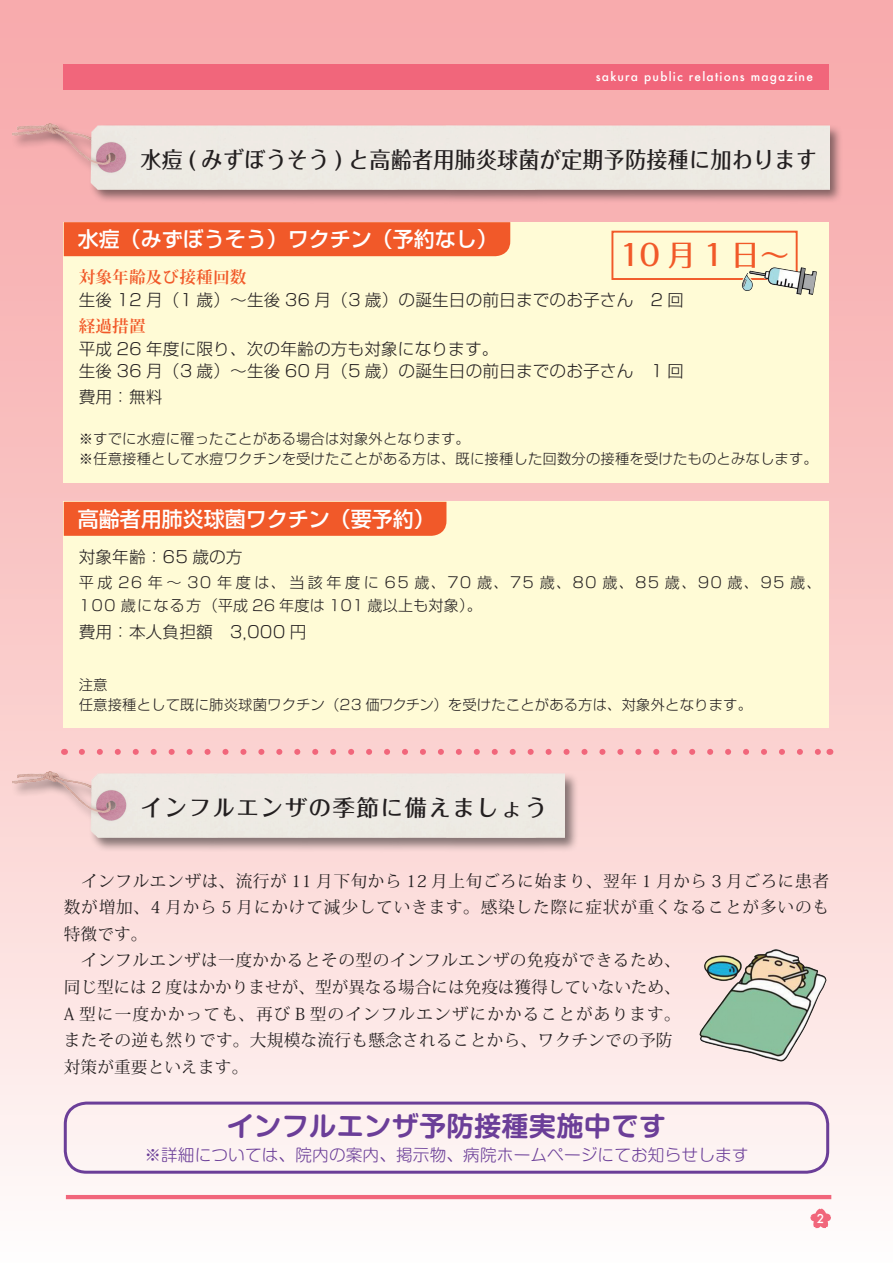
<style>
.page{position:relative;width:893px;height:1263px;background:#fff}
.page>*{position:absolute;margin:0;border:0;box-sizing:border-box;transform-origin:0 0}
.t1{font:29.25px "Folk Pro Medium 90 pv RKSJ H";letter-spacing:.25em;color:#f15929}
.t2{font:700 27px "Shin M Go Pro De";color:#6b3e98}
.t3{font:500 22.5px "Folk Pro";color:#231f20;scale:.93 1}
.t4{font:500 22.5px "Folk Pro";color:#231f20}
.t5{font:500 21px "Shin Go Pro";color:#fff}
.t6{font:16.5px/26.5px "Koz Min Pro";color:#231f20;text-align:right}
.t7{font:300 16.5px/20.9px "Shin Go Pro";color:#231f20}
.t8{font:300 16.5px "Shin M Go Pro";color:#6b3e98}
.t9{font:700 16.5px "Koz Min Pro";color:#f15929}
.t10{font:300 15px/25.5px "Shin Go Pro";color:#231f20}
.t11{font:300 14.25px/17.1px "Shin Go Pro";color:#231f20}
.t12{font:500 12px "Futura";letter-spacing:.1em;color:#fff}
</style>
<div class="page">
<div style="left:0;top:0;width:893px;height:1263px;background:linear-gradient(to bottom,#f8a4a5,#fcf6f4)"></div>
<div style="left:64px;top:64px;width:765px;height:25px;background:#f1667b"></div>
<hr style="left:66px;top:1195px;width:765px;height:4px;background:#f1667b">
<div style="left:11px;top:122px;width:832px;height:82px;background:#231f20;opacity:.55"></div>
<img style="left:13px;top:123px;width:816px;height:66px">
<div style="left:64px;top:1101px;width:765px;height:73px;border:3px solid #6b3e98;border-radius:21px"></div>
<img style="left:722px;top:949px;width:53px;height:51px">
<div style="left:11px;top:770px;width:568px;height:82px;background:#231f20;opacity:.55"></div>
<img style="left:13px;top:772px;width:551px;height:66px">
<div style="left:64px;top:222px;width:765px;height:260px;background:#fffbd6"></div>
<div style="left:64px;top:222px;width:446px;height:34px;background:#f15929"></div>
<div style="left:64px;top:502px;width:765px;height:226px;background:#fffbd6"></div>
<div style="left:64px;top:502px;width:382px;height:34px;background:#f15929"></div>
<svg style="left:82px;top:749px;width:738px;height:6px;background:#f8b6ba"></svg>
<div style="left:611px;top:231px;width:187px;height:49px;border:2px solid #f15929"></div>
<svg style="left:740px;top:261px;width:77px;height:34px"></svg>
<img style="left:749px;top:267px;width:52px;height:15px">
<svg style="left:810px;top:1208px;width:21px;height:20px"></svg>
<p class="t12" style="left:596px;top:68px;width:219px">sakura public relations magazine</p>
<h3 class="t3" style="left:141px;top:135px;width:729px;rotate:1deg">水痘 ( みずぼうそう ) と高齢者用肺炎球菌が定期予防接種に加わります</h3>
<p class="t5" style="left:78px;top:222px;width:421px">水痘（みずぼうそう）ワクチン（予約なし）</p>
<h1 class="t1" style="left:620px;top:230px;width:171px">10月1日～</h1>
<p class="t9" style="left:79px;top:264px;width:169px;rotate:1deg">対象年齢及び接種回数</p>
<p class="t7" style="left:79px;top:282px;width:606px;rotate:1deg">生後 12 月（1 歳）～生後 36 月（3 歳）の誕生日の前日までのお子さん 2 回</p>
<p class="t9" style="left:79px;top:314px;width:68px;rotate:1deg">経過措置</p>
<p class="t7" style="left:79px;top:332px;width:607px;rotate:1deg">平成 26 年度に限り、次の年齢の方も対象になります。<br>生後 36 月（3 歳）～生後 60 月（5 歳）の誕生日の前日までのお子さん 1 回</p>
<p class="t7" style="left:79px;top:384px;width:85px;rotate:1deg">費用：無料</p>
<p class="t11" style="left:79px;top:425px;width:741px;rotate:1deg">※すでに水痘に罹ったことがある場合は対象外となります。<br>※任意接種として水痘ワクチンを受けたことがある方は、既に接種した回数分の接種を受けたものとみなします。</p>
<p class="t5" style="left:78px;top:501px;width:359px">高齢者用肺炎球菌ワクチン（要予約）</p>
<p class="t7" style="left:79px;top:543px;width:165px;rotate:1deg">対象年齢：65 歳の方</p>
<p class="t10" style="left:79px;top:561px;width:744px;rotate:1deg">平成 26 年～ 30 年度は、当該年度に 65 歳、70 歳、75 歳、80 歳、85 歳、90 歳、95 歳、<br>100 歳になる方（平成 26 年度は 101 歳以上も対象）。</p>
<p class="t7" style="left:79px;top:618px;width:229px;rotate:1deg">費用：本人負担額 3,000 円</p>
<p class="t11" style="left:79px;top:675px;width:675px;line-height:14.5px;rotate:1deg">注意<br>任意接種として既に肺炎球菌ワクチン（23 価ワクチン）を受けたことがある方は、対象外となります。</p>
<h3 class="t4" style="left:141px;top:785px;width:408px;rotate:1deg">インフルエンザの季節に備えましょう</h3>
<p class="t6" style="left:65px;top:860px;width:766px;rotate:1deg">インフルエンザは、流行が 11 月下旬から 12 月上旬ごろに始まり、翌年 1 月から 3 月ごろに患者数が増加、4 月から 5 月にかけて減少していきます。感染した際に症状が重くなることが多いのも</p>
<p class="t6" style="left:82px;top:922px;width:601px;line-height:21.8px;text-align:left;text-indent:-18px;rotate:1deg">特徴です。<br>インフルエンザは一度かかるとその型のインフルエンザの免疫ができるため、</p>
<p class="t6" style="left:64px;top:968px;width:619px;text-align:justify;rotate:1deg">同じ型には 2 度はかかりませが、型が異なる場合には免疫は獲得していないため、A 型に一度かかっても、再び B 型のインフルエンザにかかることがあります。またその逆も然りです。大規模な流行も懸念されることから、ワクチンでの予防</p>
<p class="t6" style="left:64px;top:1051px;width:186px;rotate:1deg">対策が重要といえます。</p>
<h2 class="t2" style="left:227px;top:1100px;width:440px;rotate:1deg">インフルエンザ予防接種実施中です</h2>
<p class="t8" style="left:145px;top:1136px;width:605px;rotate:1deg">※詳細については、院内の案内、掲示物、病院ホームページにてお知らせします</p>
</div>
